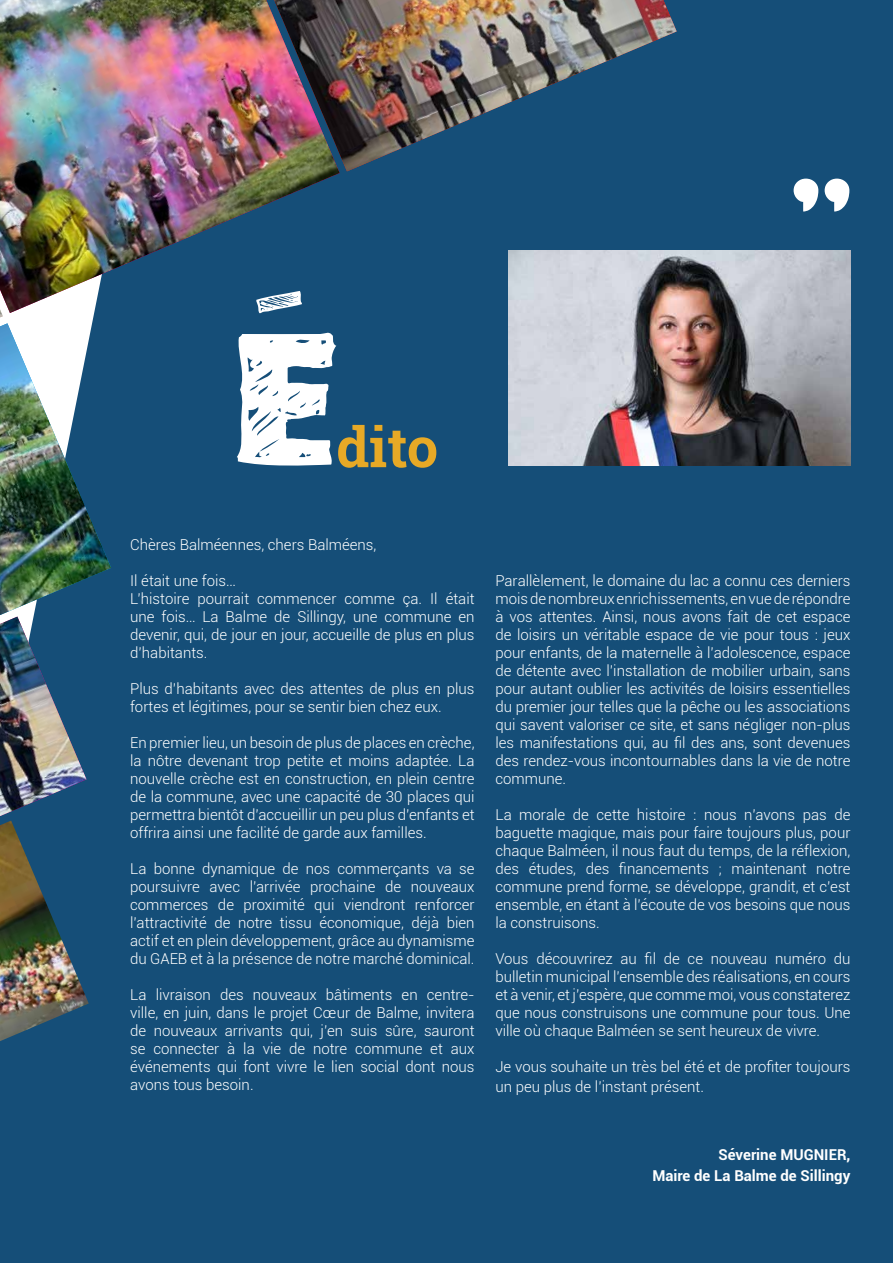
<style>
.page{position:relative;width:893px;height:1263px;background:#154e78}
.page>*{position:absolute;margin:0;border:0;box-sizing:border-box;transform-origin:0 0}
.t1{font:700 55.5px "Roboto Slab";color:#e7a926}
.t2{font:300 15px/18px "Roboto";color:#fff;text-align:justify}
.t3{font:700 15px/21px "Roboto";color:#fff;text-align:right}
</style>
<div class="page">
<svg style="left:237px;top:331px;width:99px;height:136px"></svg>
<img style="left:508px;top:251px;width:342px;height:215px">
<svg style="left:794px;top:179px;width:55px;height:32px"></svg>
<img style="left:0;top:820px;width:89px;height:221px">
<svg style="left:0;top:313px;width:3px;height:4px"></svg>
<img style="left:0;top:0;width:340px;height:313px">
<img style="left:274px;top:0;width:403px;height:171px">
<img style="left:0;top:615px;width:111px;height:201px">
<img style="left:0;top:323px;width:111px;height:292px">
<h1 class="t1" style="left:336px;top:409px;width:103px">dito</h1>
<p class="t2" style="left:130px;top:535px;width:248px">Chères Balméennes, chers Balméens,</p>
<p class="t2" style="left:130px;top:571px;width:346px;text-align:left">Il était une fois…<br>L’histoire pourrait commencer comme ça. Il était une fois… La Balme de Sillingy, une commune en devenir, qui, de jour en jour, accueille de plus en plus d’habitants.</p>
<p class="t2" style="left:130px;top:679px;width:346px">Plus d’habitants avec des attentes de plus en plus fortes et légitimes, pour se sentir bien chez eux.</p>
<p class="t2" style="left:130px;top:733px;width:346px">En premier lieu, un besoin de plus de places en crèche, la nôtre devenant trop petite et moins adaptée. La nouvelle crèche est en construction, en plein centre de la commune, avec une capacité de 30 places qui permettra bientôt d’accueillir un peu plus d’enfants et offrira ainsi une facilité de garde aux familles.</p>
<p class="t2" style="left:130px;top:859px;width:346px">La bonne dynamique de nos commerçants va se poursuivre avec l’arrivée prochaine de nouveaux commerces de proximité qui viendront renforcer l’attractivité de notre tissu économique, déjà bien actif et en plein développement, grâce au dynamisme du GAEB et à la présence de notre marché dominical.</p>
<p class="t2" style="left:130px;top:985px;width:346px">La livraison des nouveaux bâtiments en centre&shy;ville, en juin, dans le projet Cœur de Balme, invitera de nouveaux arrivants qui, j’en suis sûre, sauront se connecter à la vie de notre commune et aux événements qui font vivre le lien social dont nous avons tous besoin.</p>
<p class="t2" style="left:495px;top:571px;width:357px">Parallèlement, le domaine du lac a connu ces derniers mois de nombreux enrichissements, en vue de répondre à vos attentes. Ainsi, nous avons fait de cet espace de loisirs un véritable espace de vie pour tous : jeux pour enfants, de la maternelle à l’adolescence, espace de détente avec l’installation de mobilier urbain, sans pour autant oublier les activités de loisirs essentielles du premier jour telles que la pêche ou les associations qui savent valoriser ce site, et sans négliger non-plus les manifestations qui, au fil des ans, sont devenues des rendez-vous incontournables dans la vie de notre commune.</p>
<p class="t2" style="left:495px;top:805px;width:357px">La morale de cette histoire : nous n’avons pas de baguette magique, mais pour faire toujours plus, pour chaque Balméen, il nous faut du temps, de la réflexion, des études, des financements ; maintenant notre commune prend forme, se développe, grandit, et c’est ensemble, en étant à l’écoute de vos besoins que nous la construisons.</p>
<p class="t2" style="left:495px;top:949px;width:357px">Vous découvrirez au fil de ce nouveau numéro du bulletin municipal l’ensemble des réalisations, en cours et à venir, et j’espère, que comme moi, vous constaterez que nous construisons une commune pour tous. Une ville où chaque Balméen se sent heureux de vivre.</p>
<p class="t2" style="left:495px;top:1057px;width:357px;line-height:19.5px">Je vous souhaite un très bel été et de profiter toujours un peu plus de l’instant présent.</p>
<p class="t3" style="left:652px;top:1143px;width:200px">Séverine MUGNIER,<br>Maire de La Balme de Sillingy</p>
</div>
